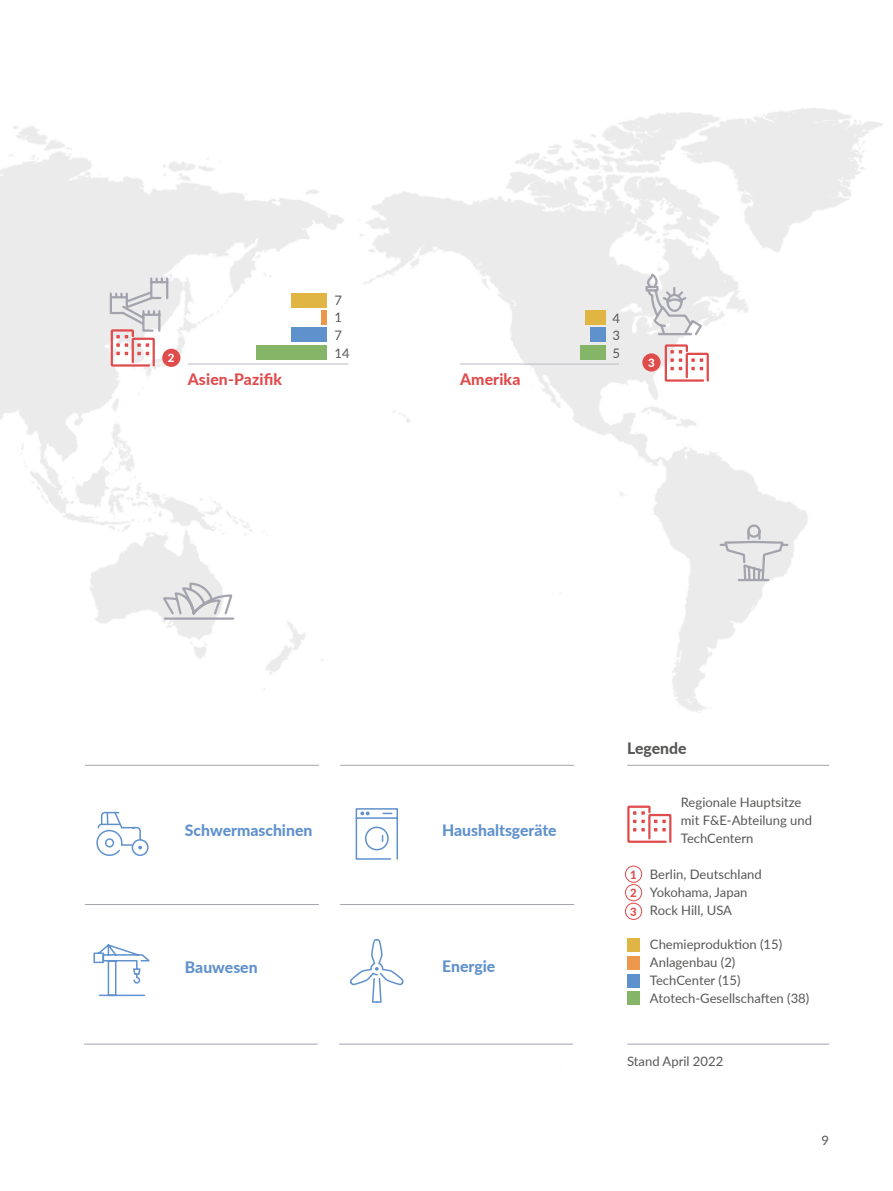
<style>
.page{position:relative;width:893px;height:1191px;background:#fff}
.page>*{position:absolute;margin:0;border:0;box-sizing:border-box;transform-origin:0 0}
.t1{font:800 15.75px "Lato";color:#5f91cd}
.t2{font:800 15.75px "Lato";letter-spacing:.01em;color:#e04b4c}
.t3{font:800 15.75px "Lato";color:#575756}
.t4{font:13.05px/18px "Lato";color:#575756}
.t5{font:800 11.4px/18.6px "Lato";color:#e04b4c;text-align:justify}
.t6{font:800 11.4px "Lato";color:#fff}
</style>
<div class="page">
<img style="left:0;top:126px;width:345px;height:564px">
<img style="left:345px;top:109px;width:537px;height:603px">
<svg style="left:644px;top:250px;width:60px;height:87px"></svg>
<svg style="left:718px;top:523px;width:71px;height:59px;background:#e0e0e2"></svg>
<svg style="left:664px;top:343px;width:46px;height:40px"></svg>
<hr style="left:460px;top:364px;width:159px;height:1px;background:#bbbbc3">
<div style="left:642px;top:353px;width:18px;height:18px;background:#e04b4c;border-radius:50%"></div>
<svg style="left:162px;top:581px;width:73px;height:40px"></svg>
<svg style="left:109px;top:276px;width:60px;height:92px"></svg>
<hr style="left:188px;top:364px;width:161px;height:1px;background:#bbbbc3">
<div style="left:162px;top:349px;width:18px;height:18px;background:#e04b4c;border-radius:50%"></div>
<hr style="left:627px;top:765px;width:202px;height:1px;background:#a4a4af">
<div style="left:627px;top:992px;width:13px;height:13px;background:#85b566"></div>
<div style="left:627px;top:974px;width:13px;height:13px;background:#5f91cd"></div>
<div style="left:627px;top:956px;width:13px;height:13px;background:#ed974c"></div>
<div style="left:627px;top:938px;width:13px;height:13px;background:#e0b543"></div>
<hr style="left:627px;top:1043px;width:202px;height:1px;background:#a4a4af">
<svg style="left:627px;top:805px;width:45px;height:38px"></svg>
<div style="left:625px;top:865px;width:17px;height:17px;border:1px solid #e04b4c;border-radius:50%"></div>
<div style="left:625px;top:884px;width:17px;height:17px;border:1px solid #e04b4c;border-radius:50%"></div>
<div style="left:625px;top:902px;width:17px;height:17px;border:1px solid #e04b4c;border-radius:50%"></div>
<svg style="left:355px;top:808px;width:43px;height:52px"></svg>
<svg style="left:93px;top:944px;width:57px;height:52px"></svg>
<svg style="left:350px;top:938px;width:54px;height:65px"></svg>
<div style="left:132px;top:839px;width:17px;height:17px;border:2px solid #5f91cd;border-radius:50%"></div>
<svg style="left:96px;top:811px;width:46px;height:45px"></svg>
<hr style="left:85px;top:904px;width:234px;height:1px;background:#a4a4af">
<hr style="left:85px;top:765px;width:234px;height:1px;background:#a4a4af">
<hr style="left:84px;top:1043px;width:234px;height:1px;background:#a4a4af">
<hr style="left:340px;top:904px;width:234px;height:1px;background:#a4a4af">
<hr style="left:340px;top:765px;width:234px;height:1px;background:#a4a4af">
<hr style="left:339px;top:1043px;width:234px;height:1px;background:#a4a4af">
<div style="left:580px;top:345px;width:25px;height:14px;background:#85b566"></div>
<div style="left:590px;top:328px;width:15px;height:14px;background:#5f91cd"></div>
<div style="left:585px;top:310px;width:21px;height:14px;background:#e0b543"></div>
<div style="left:256px;top:345px;width:71px;height:14px;background:#85b566"></div>
<div style="left:292px;top:328px;width:35px;height:14px;background:#5f91cd"></div>
<div style="left:292px;top:293px;width:35px;height:14px;background:#e0b543"></div>
<div style="left:322px;top:310px;width:5px;height:14px;background:#ed974c"></div>
<p class="t6" style="left:168px;top:350px;width:8px">2</p>
<p class="t2" style="left:188px;top:367px;width:96px">Asien-Pazifik</p>
<p class="t4" style="left:334px;top:291px;width:17px;line-height:17.5px">7<br>1<br>7<br>14</p>
<p class="t2" style="left:460px;top:367px;width:62px">Amerika</p>
<p class="t4" style="left:613px;top:308px;width:9px;line-height:17.5px;text-align:justify">4<br>3<br>5</p>
<p class="t6" style="left:648px;top:354px;width:8px">3</p>
<p class="t1" style="left:185px;top:818px;width:129px">Schwermaschinen</p>
<p class="t1" style="left:185px;top:956px;width:74px">Bauwesen</p>
<p class="t1" style="left:442px;top:818px;width:116px">Haushaltsgeräte</p>
<p class="t1" style="left:442px;top:955px;width:55px">Energie</p>
<p class="t3" style="left:627px;top:736px;width:61px">Legende</p>
<p class="t5" style="left:630px;top:864px;width:8px">1<br>2<br>3</p>
<p class="t4" style="left:681px;top:793px;width:133px">Regionale Hauptsitze mit F&amp;E-Abteilung und<br>TechCentern</p>
<p class="t4" style="left:650px;top:865px;width:113px">Berlin, Deutschland<br>Yokohama, Japan<br>Rock Hill, USA</p>
<p class="t4" style="left:650px;top:934px;width:161px">Chemieproduktion (15)<br>Anlagenbau (2)<br>TechCenter (15)<br>Atotech-Gesellschaften (38)</p>
<p class="t4" style="left:627px;top:1051px;width:98px">Stand April 2022</p>
<p class="t4" style="left:822px;top:1131px;width:9px">9</p>
</div>
